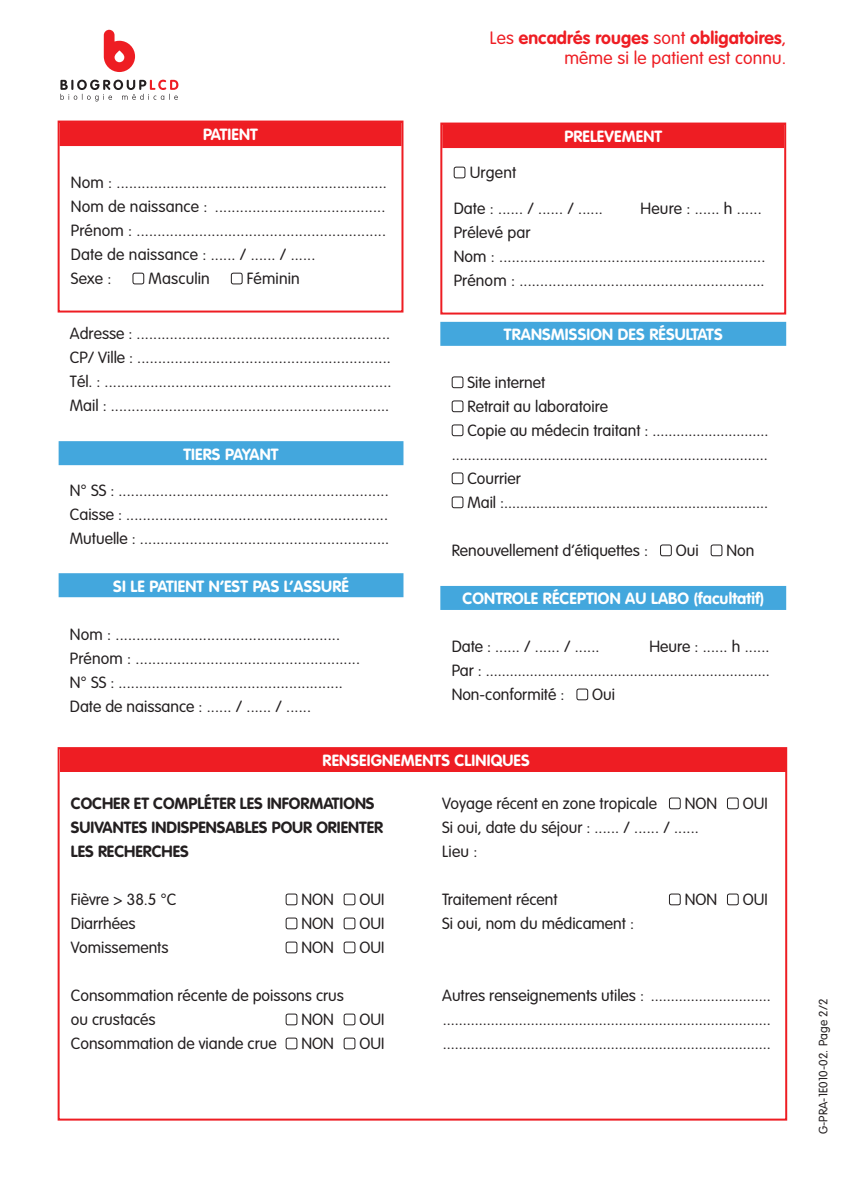
<style>
.page{position:relative;width:842px;height:1191px;background:#fff}
.page>*{position:absolute;margin:0;border:0;box-sizing:border-box;transform-origin:0 0}
.t1{font:300 17.6px/20px "VAG Rounded";letter-spacing:.01em;color:#ee1d23;text-align:right}
.t2{font:300 16px/24px "VAG Rounded";color:#231f20}
.t3{font:700 16px "VAG Rounded";letter-spacing:.01em;color:#fff}
.t4{font:700 16px "VAG Rounded";color:#231f20}
.t5{font:300 12px "VAG Rounded";letter-spacing:.01em;color:#231f20}
.s1{font-weight:700}
</style>
<div class="page">
<div style="left:59px;top:441px;width:344px;height:24px;background:#43a7dd"></div>
<div style="left:59px;top:573px;width:344px;height:24px;background:#43a7dd"></div>
<div style="left:440px;top:322px;width:346px;height:24px;background:#43a7dd"></div>
<div style="left:440px;top:586px;width:346px;height:24px;background:#43a7dd"></div>
<div style="left:452px;top:376px;width:11px;height:12px;border:1px solid #231f20;border-radius:2px"></div>
<div style="left:452px;top:400px;width:11px;height:12px;border:1px solid #231f20;border-radius:2px"></div>
<div style="left:452px;top:424px;width:11px;height:12px;border:1px solid #231f20;border-radius:2px"></div>
<div style="left:452px;top:472px;width:11px;height:12px;border:1px solid #231f20;border-radius:2px"></div>
<div style="left:452px;top:496px;width:11px;height:12px;border:1px solid #231f20;border-radius:2px"></div>
<div style="left:660px;top:544px;width:12px;height:12px;border:1px solid #231f20;border-radius:2px"></div>
<div style="left:711px;top:544px;width:11px;height:12px;border:1px solid #231f20;border-radius:2px"></div>
<div style="left:576px;top:688px;width:12px;height:12px;border:1px solid #231f20;border-radius:2px"></div>
<div style="left:60px;top:122px;width:341px;height:24px;background:#ee1d23"></div>
<div style="left:132px;top:273px;width:12px;height:11px;border:1px solid #231f20;border-radius:2px"></div>
<div style="left:231px;top:273px;width:12px;height:11px;border:1px solid #231f20;border-radius:2px"></div>
<div style="left:58px;top:121px;width:345px;height:191px;border:2px solid #ee1d23"></div>
<div style="left:442px;top:124px;width:342px;height:24px;background:#ee1d23"></div>
<div style="left:454px;top:167px;width:11px;height:11px;border:1px solid #231f20;border-radius:2px"></div>
<div style="left:440px;top:123px;width:346px;height:191px;border:2px solid #ee1d23"></div>
<div style="left:286px;top:893px;width:11px;height:12px;border:1px solid #231f20;border-radius:2px"></div>
<div style="left:344px;top:893px;width:11px;height:12px;border:1px solid #231f20;border-radius:2px"></div>
<div style="left:286px;top:917px;width:11px;height:12px;border:1px solid #231f20;border-radius:2px"></div>
<div style="left:344px;top:917px;width:11px;height:12px;border:1px solid #231f20;border-radius:2px"></div>
<div style="left:286px;top:941px;width:11px;height:12px;border:1px solid #231f20;border-radius:2px"></div>
<div style="left:344px;top:941px;width:11px;height:12px;border:1px solid #231f20;border-radius:2px"></div>
<div style="left:286px;top:1013px;width:11px;height:12px;border:1px solid #231f20;border-radius:2px"></div>
<div style="left:344px;top:1013px;width:11px;height:12px;border:1px solid #231f20;border-radius:2px"></div>
<div style="left:286px;top:1037px;width:11px;height:12px;border:1px solid #231f20;border-radius:2px"></div>
<div style="left:344px;top:1037px;width:11px;height:12px;border:1px solid #231f20;border-radius:2px"></div>
<div style="left:669px;top:797px;width:12px;height:12px;border:1px solid #231f20;border-radius:2px"></div>
<div style="left:727px;top:797px;width:12px;height:12px;border:1px solid #231f20;border-radius:2px"></div>
<div style="left:669px;top:893px;width:12px;height:12px;border:1px solid #231f20;border-radius:2px"></div>
<div style="left:727px;top:893px;width:12px;height:12px;border:1px solid #231f20;border-radius:2px"></div>
<div style="left:60px;top:748px;width:726px;height:23px;background:#ee1d23"></div>
<svg style="left:60px;top:80px;width:118px;height:21px"></svg>
<svg style="left:104px;top:30px;width:31px;height:42px"></svg>
<p class="t3" style="left:203px;top:125px;width:56px">PATIENT</p>
<p class="t2" style="left:71px;top:171px;width:317px">Nom : .................................................................<br>Nom de naissance : .........................................<br>Prénom : ............................................................<br>Date de naissance : ...... / ...... / ......<br>Sexe :</p>
<p class="t2" style="left:149px;top:267px;width:63px">Masculin</p>
<p class="t2" style="left:247px;top:267px;width:54px">Féminin</p>
<p class="t2" style="left:70px;top:322px;width:323px;text-align:justify">Adresse : .............................................................<br>CP/ Ville : .............................................................<br>Tél. : .....................................................................<br>Mail : ...................................................................</p>
<p class="t3" style="left:183px;top:444px;width:97px">TIERS PAYANT</p>
<p class="t2" style="left:70px;top:478px;width:321px;text-align:justify">N° SS : .................................................................<br>Caisse : ...............................................................<br>Mutuelle : ............................................................</p>
<p class="t3" style="left:113px;top:576px;width:237px">SI LE PATIENT N’EST PAS L’ASSURÉ</p>
<p class="t2" style="left:70px;top:622px;width:292px">Nom : ......................................................<br>Prénom : ......................................................<br>N° SS : ......................................................<br>Date de naissance : ...... / ...... / ......</p>
<p class="t1" style="left:490px;top:29px;width:298px">Les <span class="s1">ENCADRÉS ROUGES</span> sont <span class="s1">OBLIGATOIRES</span>, même si le patient est connu.</p>
<p class="t3" style="left:564px;top:127px;width:99px">PRELEVEMENT</p>
<p class="t2" style="left:470px;top:161px;width:48px">Urgent</p>
<p class="t2" style="left:454px;top:197px;width:151px">Date : ...... / ...... / ......</p>
<p class="t2" style="left:641px;top:197px;width:123px">Heure : ...... h ......</p>
<p class="t2" style="left:454px;top:221px;width:313px">Prélevé par<br>Nom : ................................................................<br>Prénom : ...........................................................</p>
<p class="t3" style="left:504px;top:325px;width:220px">TRANSMISSION DES RÉSULTATS</p>
<p class="t2" style="left:467px;top:371px;width:79px">Site internet</p>
<p class="t2" style="left:467px;top:395px;width:142px">Retrait au laboratoire</p>
<p class="t2" style="left:467px;top:419px;width:303px">Copie au médecin traitant : .............................</p>
<p class="t2" style="left:452px;top:443px;width:317px">...............................................................................</p>
<p class="t2" style="left:467px;top:467px;width:55px">Courrier</p>
<p class="t2" style="left:467px;top:491px;width:302px">Mail :..................................................................</p>
<p class="t2" style="left:452px;top:539px;width:198px">Renouvellement d’étiquettes :</p>
<p class="t2" style="left:676px;top:539px;width:24px">Oui</p>
<p class="t2" style="left:726px;top:539px;width:29px">Non</p>
<p class="t3" style="left:463px;top:589px;width:303px">CONTROLE RÉCEPTION AU LABO (FACULTATIF)</p>
<p class="t2" style="left:452px;top:635px;width:149px">Date : ...... / ...... / ......</p>
<p class="t2" style="left:452px;top:635px;width:320px;text-align:justify;text-indent:198px">Heure : ...... h ......<br>Par : .......................................................................<br>Non-conformité :</p>
<p class="t2" style="left:592px;top:683px;width:24px">Oui</p>
<p class="t3" style="left:323px;top:751px;width:9px">RENSEI</p>
<p class="t3" style="left:371px;top:751px;width:22px">GNEMENTS</p>
<p class="t3" style="left:455px;top:751px;width:8px">CLINI</p>
<p class="t3" style="left:491px;top:751px;width:22px">QUES</p>
<p class="t4" style="left:71px;top:794px;width:93px">COCHER ETCOMPLÉTER</p>
<p class="t4" style="left:240px;top:794px;width:37px">LES INFORMATIONS</p>
<p class="t4" style="left:71px;top:818px;width:10px">SUIVANTES</p>
<p class="t4" style="left:152px;top:818px;width:10px">INDISPENSABLES</p>
<p class="t4" style="left:272px;top:818px;width:11px">POUR</p>
<p class="t4" style="left:316px;top:818px;width:10px">ORIENTER</p>
<p class="t4" style="left:71px;top:842px;width:111px">LES RECHERCHES</p>
<p class="t2" style="left:71px;top:888px;width:107px">Fièvre &gt; 38.5 °C</p>
<p class="t2" style="left:301px;top:888px;width:34px">NON</p>
<p class="t2" style="left:359px;top:888px;width:26px">OUI</p>
<p class="t2" style="left:71px;top:912px;width:66px">Diarrhées</p>
<p class="t2" style="left:301px;top:912px;width:34px">NON</p>
<p class="t2" style="left:359px;top:912px;width:26px">OUI</p>
<p class="t2" style="left:71px;top:936px;width:99px">Vomissements</p>
<p class="t2" style="left:301px;top:936px;width:34px">NON</p>
<p class="t2" style="left:359px;top:936px;width:26px">OUI</p>
<p class="t2" style="left:71px;top:984px;width:274px">Consommation récente de poissons crus ou crustacés</p>
<p class="t2" style="left:301px;top:1008px;width:34px">NON</p>
<p class="t2" style="left:359px;top:1008px;width:26px">OUI</p>
<p class="t2" style="left:71px;top:1032px;width:207px">Consommation de viande crue</p>
<p class="t2" style="left:301px;top:1032px;width:34px">NON</p>
<p class="t2" style="left:359px;top:1032px;width:26px">OUI</p>
<p class="t2" style="left:442px;top:792px;width:216px">Voyage récent en zone tropicale</p>
<p class="t2" style="left:685px;top:792px;width:34px">NON</p>
<p class="t2" style="left:743px;top:792px;width:26px">OUI</p>
<p class="t2" style="left:442px;top:816px;width:258px">Si oui, date du séjour : ...... / ...... / ......<br>Lieu :</p>
<p class="t2" style="left:442px;top:888px;width:117px">Traitement récent</p>
<p class="t2" style="left:685px;top:888px;width:34px">NON</p>
<p class="t2" style="left:743px;top:888px;width:26px">OUI</p>
<p class="t2" style="left:442px;top:912px;width:193px">Si oui, nom du médicament :</p>
<p class="t2" style="left:442px;top:984px;width:330px;text-align:justify">Autres renseignements utiles : .............................. .................................................................................. ..................................................................................</p>
<p class="t5" style="left:816px;top:1134px;width:137px;rotate:-90deg">G-PRA-1E010-02. Page 2/2</p>
</div>
